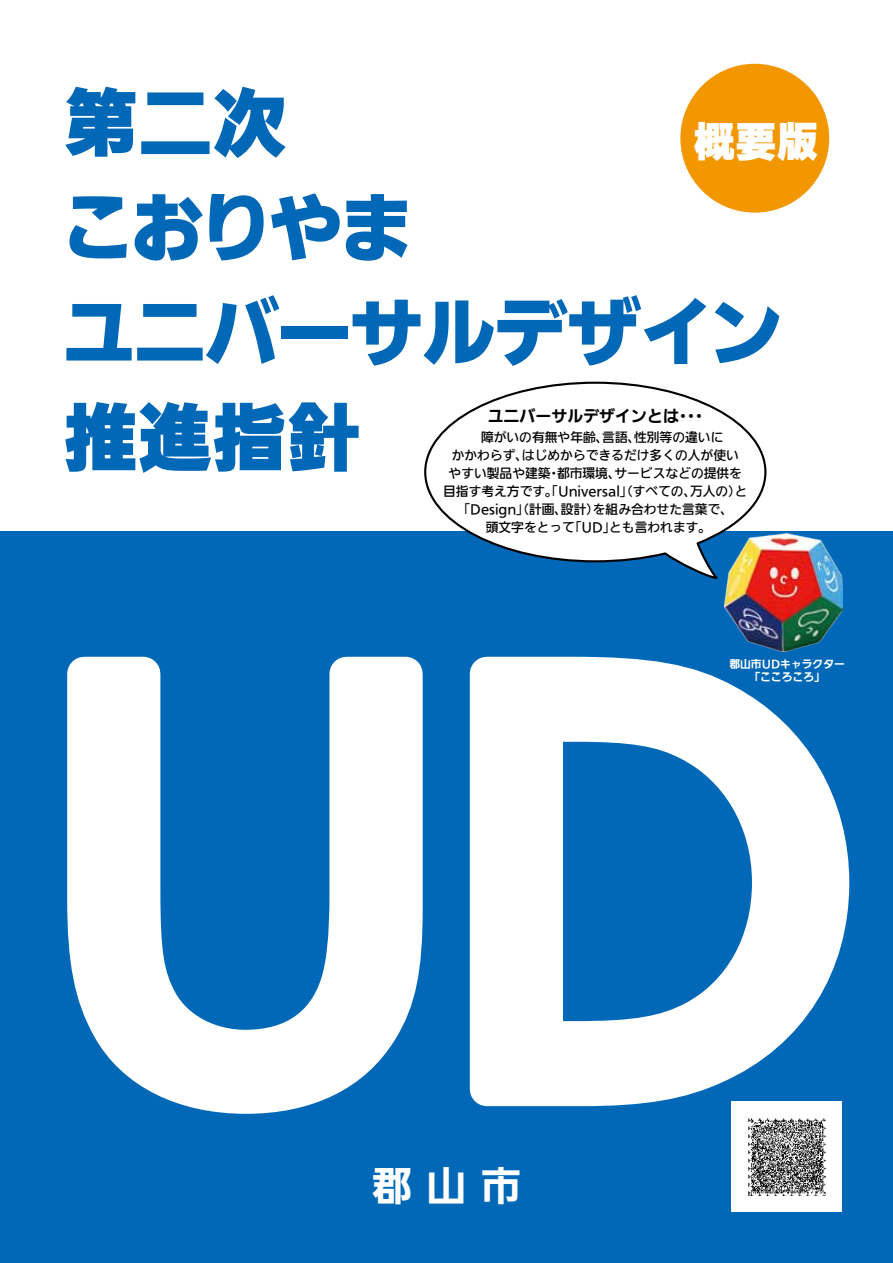
<style>
.page{position:relative;width:893px;height:1263px;background:#fff}
.page>*{position:absolute;margin:0;border:0;box-sizing:border-box;transform-origin:0 0}
.t1{font:500 510.3px "Iwa UD Go Hon Pr 6 N";color:#fff}
.t2{font:800 74.4px/105px "Iwa UD Go Dsp Pro";letter-spacing:-.03em;color:#0068b7}
.t3{font:800 41.55px "Iwa UD Go Dsp Pro";color:#fff}
.t4{font:700 40.35px "Iwa UD Go Dsp Pro";color:#fff}
.t5{font:700 15.9px "Iwa UD Go Dsp Pro";color:#000}
.t6{font:500 12.75px "Iwa UD Go Hon Pr 6 N";color:#000}
.t7{font:700 10.8px/13.4px "Iwa UD Go Dsp Pro";color:#fff;text-align:center}
</style>
<div class="page">
<div style="left:0;top:531px;width:893px;height:732px;background:#0068b7"></div>
<div style="left:680px;top:64px;width:149px;height:149px;background:#f39700;border-radius:50%"></div>
<img style="left:725px;top:533px;width:117px;height:102px">
<svg style="left:424px;top:381px;width:343px;height:200px"></svg>
<svg style="left:67px;top:656px;width:356px;height:458px"></svg>
<svg style="left:469px;top:635px;width:381px;height:472px"></svg>
<div style="left:731px;top:1101px;width:111px;height:111px;background:#fff"></div>
<img style="left:748px;top:1118px;width:77px;height:77px">
<h2 class="t2" style="left:64px;top:71px;width:225px">第二次</h2>
<h3 class="t3" style="left:693px;top:110px;width:126px">概要版</h3>
<h2 class="t2" style="left:60px;top:176px;width:724px">こおりやま<br>ユニバーサルデザイン推進指針</h2>
<p class="t5" style="left:488px;top:404px;width:221px">ユニバーサルデザインとは・・・</p>
<p class="t6" style="left:481px;top:430px;width:244px">障がいの有無や年齢、言語、性別等の違いに</p>
<p class="t6" style="left:452px;top:448px;width:289px">かかわらず、はじめからできるだけ多くの人が使い</p>
<p class="t6" style="left:449px;top:466px;width:295px">やすい製品や建築・都市環境、サービスなどの提供を</p>
<p class="t6" style="left:443px;top:484px;width:306px">目指す考え方です。「Universal」（すべての、万人の）と</p>
<p class="t6" style="left:457px;top:502px;width:277px">「Design」（計画、設計）を組み合わせた言葉で、</p>
<p class="t6" style="left:486px;top:520px;width:227px">頭文字をとって「UD」とも言われます。</p>
<p class="t7" style="left:729px;top:657px;width:117px">郡山市UDキャラクター「こころころ」</p>
<h1 class="t1" style="left:31px;top:591px;width:833px">UD</h1>
<h3 class="t4" style="left:372px;top:1155px;width:151px">郡山市</h3>
</div>
